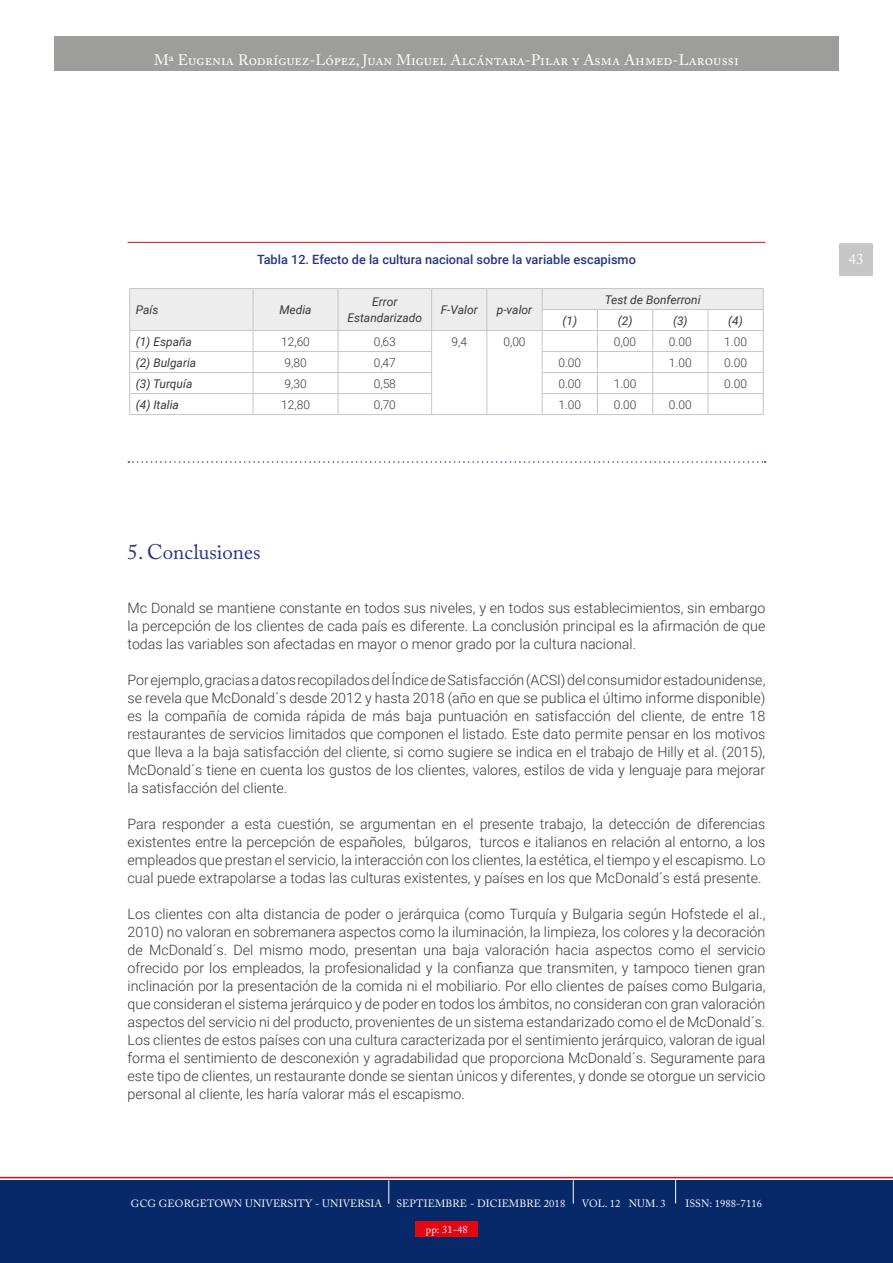
<style>
.page{position:relative;width:893px;height:1263px;background:#fff}
.page>*{position:absolute;margin:0;border:0;box-sizing:border-box;transform-origin:0 0}
.t1{font:21px "Adobe Caslon Pro";color:#283583}
.t2{font:15px "Adobe Caslon Pro";letter-spacing:.005em;color:#fff}
.t3{font:300 14.25px/18px "Roboto";color:#3a3835;text-align:justify}
.t4{font:500 12.75px "Roboto";color:#283583}
.t5{font:italic 12px/15.8px "Roboto";color:#3a3835;text-align:center}
.t6{font:300 12px "Roboto";color:#3a3835}
.t7{font:10.5px "Adobe Caslon Pro";letter-spacing:.01em;color:#fff}
</style>
<div class="page">
<div style="left:54px;top:37px;width:785px;height:34px;background:#9d9d9c"></div>
<div style="left:0;top:1180px;width:893px;height:83px;background:#082969"></div>
<svg style="left:0;top:1177px;width:893px;height:27px"></svg>
<div style="left:839px;top:243px;width:34px;height:33px;background:#c6c6c6;border-radius:2px"></div>
<hr style="left:128px;top:242px;width:637px;height:1px;background:#e30613">
<hr style="left:129px;top:414px;width:124px;height:1px;background:#c6c6c6">
<hr style="left:253px;top:414px;width:85px;height:1px;background:#c6c6c6">
<hr style="left:338px;top:414px;width:94px;height:1px;background:#c6c6c6">
<hr style="left:432px;top:414px;width:55px;height:1px;background:#c6c6c6">
<hr style="left:487px;top:414px;width:55px;height:1px;background:#c6c6c6">
<hr style="left:542px;top:414px;width:55px;height:1px;background:#c6c6c6">
<hr style="left:597px;top:414px;width:56px;height:1px;background:#c6c6c6">
<hr style="left:653px;top:414px;width:55px;height:1px;background:#c6c6c6">
<hr style="left:708px;top:414px;width:55px;height:1px;background:#c6c6c6">
<hr style="left:129px;top:288px;width:124px;height:1px;background:#c6c6c6">
<hr style="left:253px;top:288px;width:85px;height:1px;background:#c6c6c6">
<hr style="left:338px;top:288px;width:94px;height:1px;background:#c6c6c6">
<hr style="left:432px;top:288px;width:55px;height:1px;background:#c6c6c6">
<hr style="left:487px;top:288px;width:55px;height:1px;background:#c6c6c6">
<hr style="left:542px;top:288px;width:55px;height:1px;background:#c6c6c6">
<hr style="left:597px;top:288px;width:56px;height:1px;background:#c6c6c6">
<hr style="left:653px;top:288px;width:55px;height:1px;background:#c6c6c6">
<hr style="left:708px;top:288px;width:55px;height:1px;background:#c6c6c6">
<svg style="left:129px;top:289px;width:635px;height:125px"></svg>
<hr style="left:542px;top:309px;width:55px;height:1px;background:#c6c6c6">
<hr style="left:597px;top:309px;width:56px;height:1px;background:#c6c6c6">
<hr style="left:653px;top:309px;width:55px;height:1px;background:#c6c6c6">
<hr style="left:708px;top:309px;width:55px;height:1px;background:#c6c6c6">
<hr style="left:253px;top:330px;width:85px;height:1px;background:#c6c6c6">
<svg style="left:128px;top:461px;width:638px;height:2px"></svg>
<div style="left:415px;top:1221px;width:63px;height:16px;background:#e30613"></div>
<p class="t2" style="left:154px;top:51px;width:586px">Mª Eugenia Rodríguez-López, Juan Miguel Alcántara-Pilar y Asma Ahmed-Laroussi</p>
<p class="t4" style="left:257px;top:251px;width:380px">Tabla 12. Efecto de la cultura nacional sobre la variable escapismo</p>
<p class="t2" style="left:848px;top:250px;width:16px">43</p>
<p class="t5" style="left:136px;top:301px;width:24px">País</p>
<p class="t5" style="left:279px;top:301px;width:34px">Media</p>
<p class="t5" style="left:347px;top:294px;width:76px">Error<br>Estandarizado</p>
<p class="t5" style="left:441px;top:301px;width:38px">F-Valor</p>
<p class="t5" style="left:497px;top:301px;width:37px">p-valor</p>
<p class="t5" style="left:605px;top:291px;width:97px">Test de Bonferroni</p>
<p class="t5" style="left:562px;top:312px;width:16px">(1)</p>
<p class="t5" style="left:618px;top:312px;width:16px">(2)</p>
<p class="t5" style="left:673px;top:312px;width:16px">(3)</p>
<p class="t5" style="left:728px;top:312px;width:16px">(4)</p>
<p class="t5" style="left:136px;top:333px;width:58px">(1) España</p>
<p class="t6" style="left:281px;top:333px;width:30px">12,60</p>
<p class="t6" style="left:374px;top:333px;width:24px">0,63</p>
<p class="t6" style="left:451px;top:333px;width:17px">9,4</p>
<p class="t6" style="left:503px;top:333px;width:24px">0,00</p>
<p class="t6" style="left:614px;top:333px;width:24px">0,00</p>
<p class="t6" style="left:669px;top:333px;width:24px">0.00</p>
<p class="t6" style="left:724px;top:333px;width:24px">1.00</p>
<p class="t5" style="left:136px;top:354px;width:62px">(2) Bulgaria</p>
<p class="t6" style="left:284px;top:354px;width:24px">9,80</p>
<p class="t6" style="left:374px;top:354px;width:24px">0,47</p>
<p class="t6" style="left:558px;top:354px;width:24px">0.00</p>
<p class="t6" style="left:669px;top:354px;width:24px">1.00</p>
<p class="t6" style="left:724px;top:354px;width:24px">0.00</p>
<p class="t5" style="left:136px;top:375px;width:58px">(3) Turquía</p>
<p class="t6" style="left:284px;top:375px;width:24px">9,30</p>
<p class="t6" style="left:374px;top:375px;width:24px">0,58</p>
<p class="t6" style="left:558px;top:375px;width:24px">0.00</p>
<p class="t6" style="left:614px;top:375px;width:24px">1.00</p>
<p class="t6" style="left:724px;top:375px;width:24px">0.00</p>
<p class="t5" style="left:136px;top:396px;width:45px">(4) Italia</p>
<p class="t6" style="left:281px;top:396px;width:30px">12,80</p>
<p class="t6" style="left:374px;top:396px;width:24px">0,70</p>
<p class="t6" style="left:558px;top:396px;width:24px">1.00</p>
<p class="t6" style="left:614px;top:396px;width:24px">0.00</p>
<p class="t6" style="left:669px;top:396px;width:24px">0.00</p>
<h1 class="t1" style="left:128px;top:539px;width:134px">5. Conclusiones</h1>
<p class="t3" style="left:128px;top:598px;width:639px">Mc Donald se mantiene constante en todos sus niveles, y en todos sus establecimientos, sin embargo la percepción de los clientes de cada país es diferente. La conclusión principal es la afirmación de que todas las variables son afectadas en mayor o menor grado por la cultura nacional.</p>
<p class="t3" style="left:128px;top:670px;width:639px">Por ejemplo, gracias a datos recopilados del Índice de Satisfacción (ACSI) del consumidor estadounidense, se revela que McDonald´s desde 2012 y hasta 2018 (año en que se publica el último informe disponible) es la compañía de comida rápida de más baja puntuación en satisfacción del cliente, de entre 18 restaurantes de servicios limitados que componen el listado. Este dato permite pensar en los motivos que lleva a la baja satisfacción del cliente, si como sugiere se indica en el trabajo de Hilly et al. (2015), McDonald´s tiene en cuenta los gustos de los clientes, valores, estilos de vida y lenguaje para mejorar la satisfacción del cliente.</p>
<p class="t3" style="left:128px;top:814px;width:639px">Para responder a esta cuestión, se argumentan en el presente trabajo, la detección de diferencias existentes entre la percepción de españoles, búlgaros, turcos e italianos en relación al entorno, a los empleados que prestan el servicio, la interacción con los clientes, la estética, el tiempo y el escapismo. Lo cual puede extrapolarse a todas las culturas existentes, y países en los que McDonald´s está presente.</p>
<p class="t3" style="left:128px;top:904px;width:639px">Los clientes con alta distancia de poder o jerárquica (como Turquía y Bulgaria según Hofstede el al., 2010) no valoran en sobremanera aspectos como la iluminación, la limpieza, los colores y la decoración de McDonald´s. Del mismo modo, presentan una baja valoración hacia aspectos como el servicio ofrecido por los empleados, la profesionalidad y la confianza que transmiten, y tampoco tienen gran inclinación por la presentación de la comida ni el mobiliario. Por ello clientes de países como Bulgaria, que consideran el sistema jerárquico y de poder en todos los ámbitos, no consideran con gran valoración aspectos del servicio ni del producto, provenientes de un sistema estandarizado como el de McDonald´s.<br>Los clientes de estos países con una cultura caracterizada por el sentimiento jerárquico, valoran de igual forma el sentimiento de desconexión y agradabilidad que proporciona McDonald´s. Seguramente para este tipo de clientes, un restaurante donde se sientan únicos y diferentes, y donde se otorgue un servicio personal al cliente, les haría valorar más el escapismo.</p>
<p class="t7" style="left:131px;top:1197px;width:253px">GCG GEORGETOWN UNIVERSITY - UNIVERSIA</p>
<p class="t7" style="left:396px;top:1197px;width:170px">SEPTIEMBRE - DICIEMBRE 2018</p>
<p class="t7" style="left:582px;top:1197px;width:85px">VOL. 12 NUM. 3</p>
<p class="t7" style="left:685px;top:1197px;width:78px">ISSN: 1988-7116</p>
<p class="t7" style="left:426px;top:1223px;width:43px">pp: 31-48</p>
</div>
